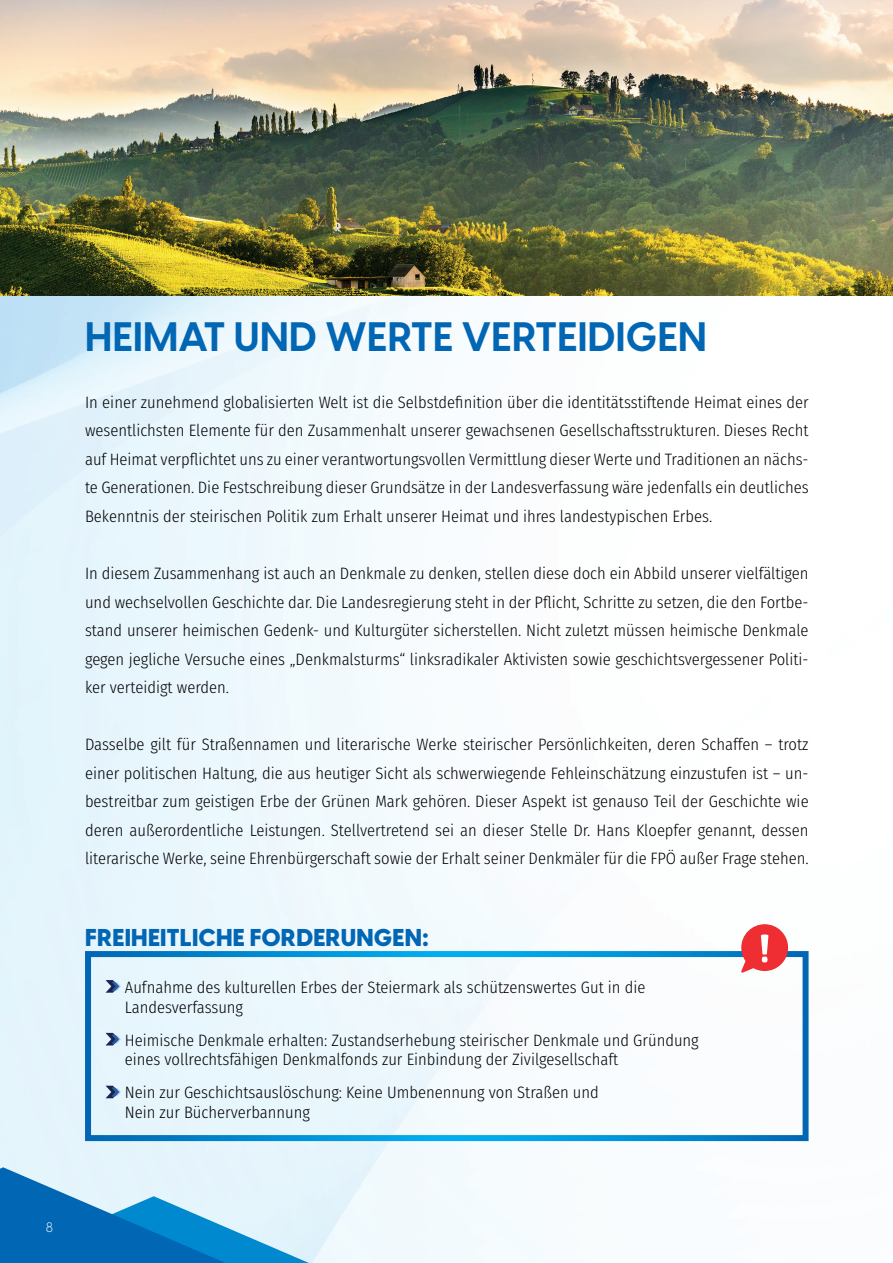
<style>
.page{position:relative;width:893px;height:1263px;background:#fff}
.page>*{position:absolute;margin:0;border:0;box-sizing:border-box;transform-origin:0 0}
.t1{font:700 40.5px "Visby CF";letter-spacing:.01em;color:#0166b3}
.t2{font:800 24px "Visby CF";letter-spacing:.01em;color:#0166b3}
.t3{font:300 16.5px/28.5px "Fira Sans Condensed";color:#000001;text-align:justify}
.t4{font:300 13.5px "Visby CF";color:#fff}
</style>
<div class="page">
<svg style="left:0;top:1167px;width:309px;height:96px;background:#6baed9"></svg>
<img style="left:0;top:0;width:893px;height:296px">
<svg style="left:85px;top:951px;width:724px;height:190px"></svg>
<svg style="left:741px;top:924px;width:47px;height:49px"></svg>
<h1 class="t1" style="left:85px;top:311px;width:623px">HEIMAT UND WERTE VERTEIDIGEN</h1>
<p class="t3" style="left:85px;top:388px;width:725px">In einer zunehmend globalisierten Welt ist die Selbstdefinition über die identitätsstiftende Heimat eines der wesentlichsten Elemente für den Zusammenhalt unserer gewachsenen Gesellschaftsstrukturen. Dieses Recht auf Heimat verpflichtet uns zu einer verantwortungsvollen Vermittlung dieser Werte und Traditionen an nächs&shy;te Generationen. Die Festschreibung dieser Grundsätze in der Landesverfassung wäre jedenfalls ein deutliches Bekenntnis der steirischen Politik zum Erhalt unserer Heimat und ihres landestypischen Erbes.</p>
<p class="t3" style="left:85px;top:559px;width:725px">In diesem Zusammenhang ist auch an Denkmale zu denken, stellen diese doch ein Abbild unserer vielfältigen und wechselvollen Geschichte dar. Die Landesregierung steht in der Pflicht, Schritte zu setzen, die den Fortbe&shy;stand unserer heimischen Gedenk- und Kulturgüter sicherstellen. Nicht zuletzt müssen heimische Denkmale gegen jegliche Versuche eines „Denkmalsturms“ linksradikaler Aktivisten sowie geschichtsvergessener Politi&shy;ker verteidigt werden.</p>
<p class="t3" style="left:85px;top:730px;width:725px">Dasselbe gilt für Straßennamen und literarische Werke steirischer Persönlichkeiten, deren Schaffen – trotz einer politischen Haltung, die aus heutiger Sicht als schwerwiegende Fehleinschätzung einzustufen ist – un&shy;bestreitbar zum geistigen Erbe der Grünen Mark gehören. Dieser Aspekt ist genauso Teil der Geschichte wie deren außerordentliche Leistungen. Stellvertretend sei an dieser Stelle Dr. Hans Kloepfer genannt, dessen literarische Werke, seine Ehrenbürgerschaft sowie der Erhalt seiner Denkmäler für die FPÖ außer Frage stehen.</p>
<h2 class="t2" style="left:85px;top:922px;width:346px">FREIHEITLICHE FORDERUNGEN:</h2>
<p class="t3" style="left:125px;top:977px;width:522px;line-height:19.8px">Aufnahme des kulturellen Erbes der Steiermark als schützenswertes Gut in die<br>Landesverfassung</p>
<p class="t3" style="left:125px;top:1030px;width:575px;line-height:19.8px">Heimische Denkmale erhalten: Zustandserhebung steirischer Denkmale und Gründung eines vollrechtsfähigen Denkmalfonds zur Einbindung der Zivilgesellschaft</p>
<p class="t3" style="left:125px;top:1082px;width:475px;line-height:19.8px">Nein zur Geschichtsauslöschung: Keine Umbenennung von Straßen und<br>Nein zur Bücherverbannung</p>
<p class="t4" style="left:46px;top:1217px;width:9px">8</p>
</div>
